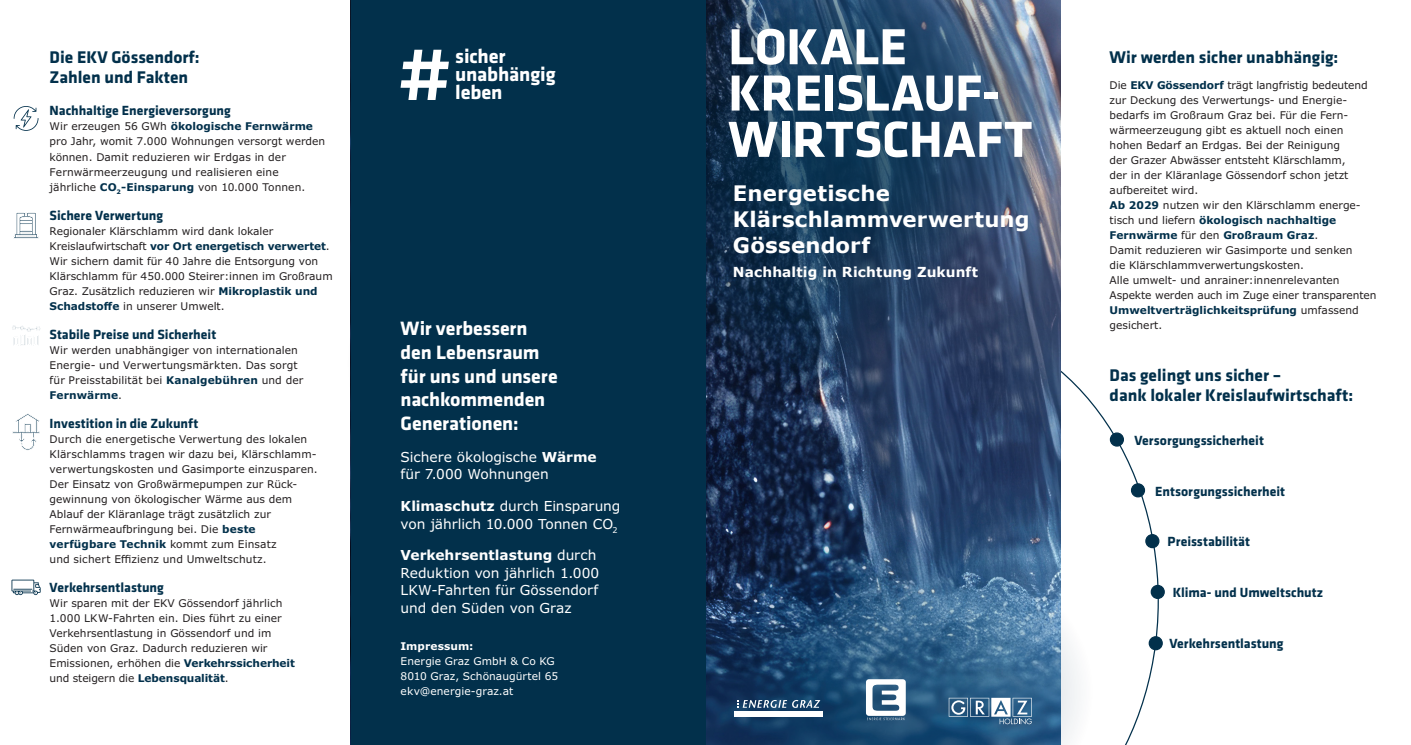
<style>
.page{position:relative;width:1411px;height:745px;background:#fff}
.page>*{position:absolute;margin:0;border:0;box-sizing:border-box;transform-origin:0 0}
.t1{font:700 77.75px "Klavika Basic";color:#fff}
.t2{font:700 52.5px/46.2px "Klavika Basic";color:#fff}
.t3{font:700 21.25px/26.2px "Verdana";letter-spacing:.01em;color:#fff}
.t4{font:700 20.5px/17.9px "Klavika Basic";letter-spacing:-.01em;color:#fff}
.t5{font:700 20px/23.8px "Klavika Basic";letter-spacing:-.01em;color:#fff}
.t6{font:700 17.5px/20px "Klavika Basic";color:#02304b}
.t7{font:700 13.75px "Klavika Basic";color:#02304b}
.t8{font:13.75px/17.5px "Verdana Pro";letter-spacing:-.005em;color:#fff}
.t9{font:700 13.75px "Verdana";letter-spacing:.01em;color:#fff}
.t10{font:10.62px/15px "Verdana Pro";color:#231f20}
.t11{font:10.62px/15px "Verdana Pro";letter-spacing:.005em;color:#fff}
.t12{font:700 10.62px "Verdana Pro";letter-spacing:.005em;color:#fff}
.s1{font-weight:700;color:#02304b}
.s2{font-weight:700}
</style>
<div class="page">
<svg style="left:1059px;top:320px;width:99px;height:424px"></svg>
<div style="left:1110px;top:433px;width:13px;height:12px;background:#02304b;border-radius:50%"></div>
<div style="left:1109px;top:432px;width:14px;height:14px;border:1px solid #02304b;border-radius:50%"></div>
<div style="left:1131px;top:483px;width:13px;height:13px;background:#02304b;border-radius:50%"></div>
<div style="left:1130px;top:483px;width:14px;height:14px;border:1px solid #02304b;border-radius:50%"></div>
<div style="left:1149px;top:636px;width:13px;height:13px;background:#02304b;border-radius:50%"></div>
<div style="left:1148px;top:635px;width:14px;height:15px;border:1px solid #02304b;border-radius:50%"></div>
<div style="left:1151px;top:585px;width:13px;height:13px;background:#02304b;border-radius:50%"></div>
<div style="left:1150px;top:584px;width:14px;height:14px;border:1px solid #02304b;border-radius:50%"></div>
<div style="left:1145px;top:534px;width:13px;height:13px;background:#02304b;border-radius:50%"></div>
<div style="left:1145px;top:533px;width:14px;height:15px;border:1px solid #02304b;border-radius:50%"></div>
<img style="left:705px;top:271px;width:354px;height:260px">
<svg style="left:705px;top:0;width:34px;height:105px;background:#132740"></svg>
<svg style="left:739px;top:0;width:320px;height:271px;background:#415b79"></svg>
<svg style="left:647px;top:69px;width:320px;height:321px;background:#173655"></svg>
<svg style="left:705px;top:531px;width:388px;height:213px;background:#3c6185"></svg>
<div style="left:733px;top:710px;width:89px;height:6px;background:#fff"></div>
<svg style="left:737px;top:699px;width:83px;height:8px"></svg>
<svg style="left:866px;top:678px;width:39px;height:41px"></svg>
<svg style="left:948px;top:697px;width:83px;height:27px"></svg>
<svg style="left:12px;top:413px;width:28px;height:37px"></svg>
<svg style="left:14px;top:106px;width:24px;height:25px"></svg>
<svg style="left:12px;top:579px;width:29px;height:15px"></svg>
<svg style="left:13px;top:212px;width:26px;height:26px"></svg>
<svg style="left:12px;top:325px;width:29px;height:20px"></svg>
<div style="left:351px;top:0;width:354px;height:744px;background:#02304b"></div>
<h3 class="t6" style="left:50px;top:46px;width:151px">Die EKV Gössendorf:<br>Zahlen und Fakten</h3>
<p class="t7" style="left:50px;top:101px;width:183px">Nachhaltige Energieversorgung</p>
<p class="t10" style="left:50px;top:119px;width:277px">Wir erzeugen 56 GWh <span class="s1">ökologische Fernwärme </span>pro Jahr, womit 7.000 Wohnungen versorgt werden können. Damit reduzieren wir Erdgas in der Fernwärmeerzeugung und realisieren eine jährliche <span class="s1">CO</span><sub>2</sub><span class="s1">-Einsparung</span> von 10.000 Tonnen.</p>
<p class="t7" style="left:50px;top:205px;width:115px">Sichere Verwertung</p>
<p class="t10" style="left:50px;top:223px;width:284px">Regionaler Klärschlamm wird dank lokaler Kreislaufwirtschaft <span class="s1">vor Ort energetisch verwertet</span>.<br>Wir sichern damit für 40 Jahre die Entsorgung von Klärschlamm für 450.000 Steirer:innen im Großraum Graz. Zusätzlich reduzieren wir <span class="s1">Mikroplastik und Schadstoffe</span> in unserer Umwelt.</p>
<p class="t7" style="left:50px;top:324px;width:168px">Stabile Preise und Sicherheit</p>
<p class="t10" style="left:50px;top:342px;width:255px">Wir werden unabhängiger von internationalen Energie- und Verwertungsmärkten. Das sorgt für Preisstabilität bei <span class="s1">Kanalgebühren</span> und der <span class="s1">Fernwärme</span>.</p>
<p class="t7" style="left:50px;top:413px;width:150px">Investition in die Zukunft</p>
<p class="t10" style="left:50px;top:431px;width:269px">Durch die energetische Verwertung des lokalen Klärschlamms tragen wir dazu bei, Klärschlamm&shy;verwertungskosten und Gasimporte einzusparen.<br>Der Einsatz von Großwärmepumpen zur Rück&shy;gewinnung von ökologischer Wärme aus dem Ablauf der Kläranlage trägt zusätzlich zur Fernwärmeaufbringung bei. Die <span class="s1">beste verfügbare Technik</span> kommt zum Einsatz<br>und sichert Effizienz und Umweltschutz.</p>
<p class="t7" style="left:50px;top:577px;width:116px">Verkehrsentlastung</p>
<p class="t10" style="left:50px;top:595px;width:247px">Wir sparen mit der EKV Gössendorf jährlich 1.000 LKW-Fahrten ein. Dies führt zu einer Verkehrsentlastung in Gössendorf und im Süden von Graz. Dadurch reduzieren wir Emissionen, erhöhen die <span class="s1">Verkehrssicherheit </span>und steigern die <span class="s1">Lebensqualität</span>.</p>
<h3 class="t4" style="left:455px;top:47px;width:102px">sicher unabhängig</h3>
<h1 class="t1" style="left:397px;top:18px;width:62px">#</h1>
<h3 class="t4" style="left:455px;top:82px;width:49px">leben</h3>
<h3 class="t5" style="left:400px;top:315px;width:159px">Wir verbessern den Lebensraum für uns und unsere nachkommenden<br>Generationen:</h3>
<p class="t8" style="left:400px;top:448px;width:197px">Sichere ökologische <span class="s2">Wärme </span>für 7.000 Wohnungen</p>
<p class="t8" style="left:400px;top:497px;width:221px"><span class="s2">Klimaschutz</span> durch Einsparung von jährlich 10.000 Tonnen CO<sub>2</sub></p>
<p class="t8" style="left:400px;top:546px;width:200px"><span class="s2">Verkehrsentlastung</span> durch<br>Reduktion von jährlich 1.000<br>LKW-Fahrten für Gössendorf und den Süden von Graz</p>
<p class="t12" style="left:400px;top:639px;width:74px">Impressum:</p>
<p class="t11" style="left:400px;top:653px;width:159px">Energie Graz GmbH &amp; Co KG<br>8010 Graz, Schönaugürtel 65 ekv@energie-graz.at</p>
<h2 class="t2" style="left:728px;top:21px;width:305px">LOKALE<br>KREISLAUF-<br>WIRTSCHAFT</h2>
<h3 class="t3" style="left:733px;top:180px;width:298px">Energetische<br>Klärschlammverwertung<br>Gössendorf</h3>
<p class="t9" style="left:733px;top:263px;width:247px">Nachhaltig in Richtung Zukunft</p>
<h3 class="t6" style="left:1109px;top:46px;width:230px">Wir werden sicher unabhängig:</h3>
<p class="t10" style="left:1109px;top:77px;width:268px">Die <span class="s1">EKV Gössendorf</span> trägt langfristig bedeutend zur Deckung des Verwertungs- und Energie&shy;bedarfs im Großraum Graz bei. Für die Fern&shy;wärmeerzeugung gibt es aktuell noch einen hohen Bedarf an Erdgas. Bei der Reinigung<br>der Grazer Abwässer entsteht Klärschlamm,<br>der in der Kläranlage Gössendorf schon jetzt aufbereitet wird.<br><span class="s1">Ab 2029</span> nutzen wir den Klärschlamm energe&shy;tisch und liefern <span class="s1">ökologisch nachhaltige Fernwärme</span> für den <span class="s1">Großraum Graz</span>.<br>Damit reduzieren wir Gasimporte und senken<br>die Klärschlammverwertungskosten.<br>Alle umwelt- und anrainer:innenrelevanten Aspekte werden auch im Zuge einer transparenten <span class="s1">Umweltverträglichkeitsprüfung</span> umfassend gesichert.</p>
<h3 class="t6" style="left:1109px;top:364px;width:245px">Das gelingt uns sicher –<br>dank lokaler Kreislaufwirtschaft:</h3>
<p class="t7" style="left:1134px;top:430px;width:131px">Versorgungssicherheit</p>
<p class="t7" style="left:1154px;top:480px;width:132px">Entsorgungssicherheit</p>
<p class="t7" style="left:1167px;top:531px;width:84px">Preisstabilität</p>
<p class="t7" style="left:1172px;top:582px;width:152px">Klima- und Umweltschutz</p>
<p class="t7" style="left:1169px;top:633px;width:116px">Verkehrsentlastung</p>
</div>
